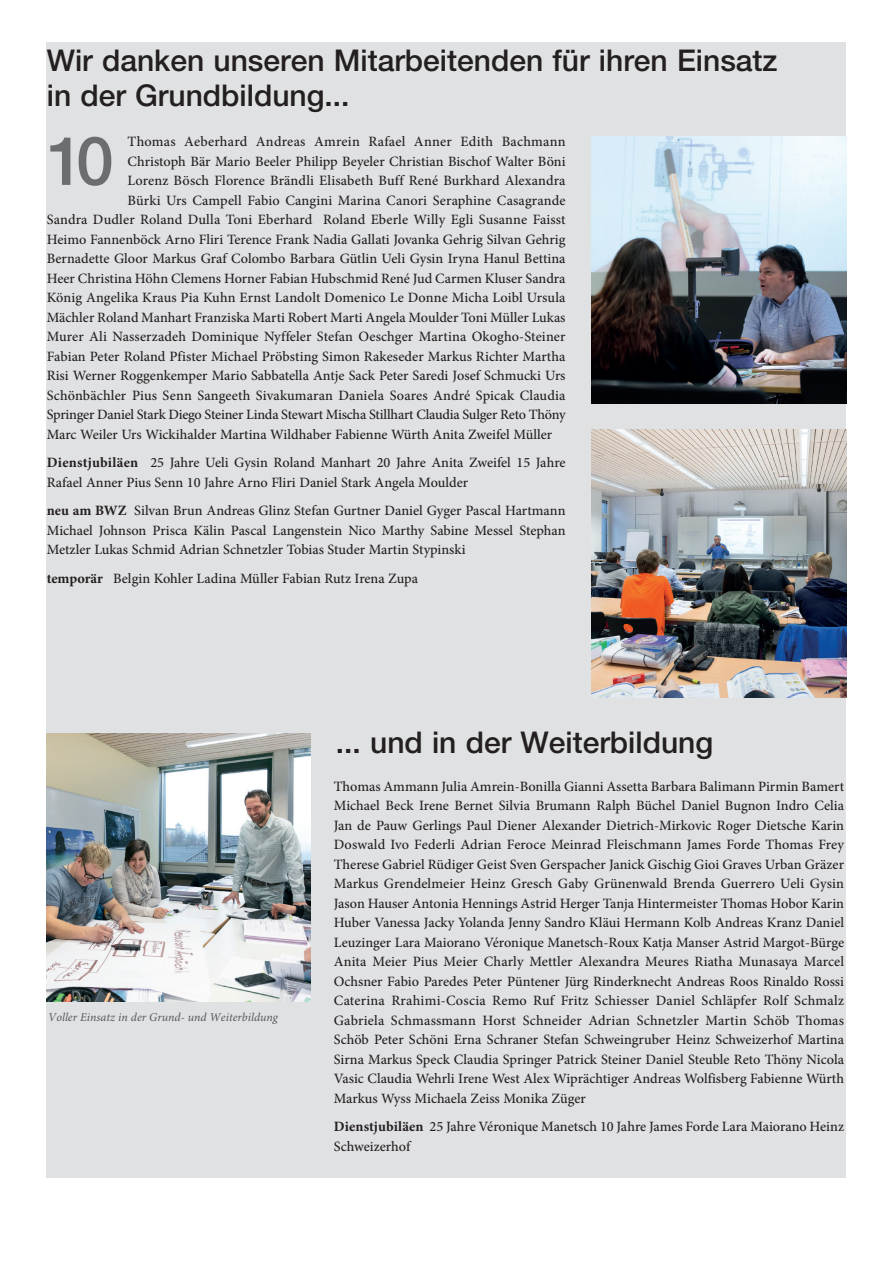
<style>
.page{position:relative;width:893px;height:1263px;background:#fff}
.page>*{position:absolute;margin:0;border:0;box-sizing:border-box;transform-origin:0 0}
.t1{font:500 67.5px "Helvetica Neue";color:#6c6d70}
.t2{font:500 30px/34.5px "Helvetica Neue LT Std";color:#231f20}
.t3{font:500 14.25px/19.5px "Minion Pro";color:#231f20;text-align:justify}
.t4{font:500 14.25px "Minion Pro";letter-spacing:.02em;color:#231f20}
.t5{font:italic 12px "Minion Pro";color:#57585a}
.s1{font-weight:700}
</style>
<div class="page">
<div style="left:47px;top:43px;width:799px;height:1135px;background:#e0e1e3"></div>
<img style="left:47px;top:734px;width:263px;height:268px">
<img style="left:591px;top:136px;width:255px;height:268px">
<img style="left:591px;top:429px;width:255px;height:268px">
<h2 class="t2" style="left:47px;top:43px;width:732px">Wir danken unseren Mitarbeitenden für ihren Einsatz in der Grundbildung...</h2>
<h1 class="t1" style="left:47px;top:107px;width:68px">10</h1>
<p class="t4" style="left:128px;top:132px;width:440px">Thomas Aeberhard Andreas Amrein Rafael Anner Edith Bachmann</p>
<p class="t3" style="left:128px;top:152px;width:439px">Christoph Bär Mario Beeler Philipp Beyeler Christian Bischof Walter Böni</p>
<p class="t3" style="left:128px;top:171px;width:439px">Lorenz Bösch Florence Brändli Elisabeth Buff René Burkhard Alexandra</p>
<p class="t3" style="left:128px;top:191px;width:439px">Bürki Urs Campell Fabio Cangini Marina Canori Seraphine Casagrande</p>
<p class="t3" style="left:47px;top:210px;width:520px">Sandra Dudler Roland Dulla Toni Eberhard Roland Eberle Willy Egli Susanne Faisst</p>
<p class="t3" style="left:47px;top:230px;width:520px">Heimo Fannenböck Arno Fliri Terence Frank Nadia Gallati Jovanka Gehrig Silvan Gehrig</p>
<p class="t3" style="left:47px;top:249px;width:520px">Bernadette Gloor Markus Graf Colombo Barbara Gütlin Ueli Gysin Iryna Hanul Bettina</p>
<p class="t3" style="left:47px;top:269px;width:520px">Heer Christina Höhn Clemens Horner Fabian Hubschmid René Jud Carmen Kluser Sandra</p>
<p class="t3" style="left:47px;top:288px;width:520px">König Angelika Kraus Pia Kuhn Ernst Landolt Domenico Le Donne Micha Loibl Ursula</p>
<p class="t3" style="left:47px;top:308px;width:520px">Mächler Roland Manhart Franziska Marti Robert Marti Angela Moulder Toni Müller Lukas</p>
<p class="t3" style="left:47px;top:327px;width:520px">Murer Ali Nasserzadeh Dominique Nyffeler Stefan Oeschger Martina Okogho-Steiner</p>
<p class="t3" style="left:47px;top:347px;width:520px">Fabian Peter Roland Pfister Michael Pröbsting Simon Rakeseder Markus Richter Martha</p>
<p class="t3" style="left:47px;top:366px;width:520px">Risi Werner Roggenkemper Mario Sabbatella Antje Sack Peter Saredi Josef Schmucki Urs</p>
<p class="t3" style="left:47px;top:386px;width:520px">Schönbächler Pius Senn Sangeeth Sivakumaran Daniela Soares André Spicak Claudia</p>
<p class="t3" style="left:47px;top:405px;width:520px">Springer Daniel Stark Diego Steiner Linda Stewart Mischa Stillhart Claudia Sulger Reto Thöny</p>
<p class="t3" style="left:47px;top:425px;width:507px">Marc Weiler Urs Wickihalder Martina Wildhaber Fabienne Würth Anita Zweifel Müller</p>
<p class="t3" style="left:47px;top:453px;width:520px"><span class="s1">Dienstjubiläen</span> 25 Jahre Ueli Gysin Roland Manhart 20 Jahre Anita Zweifel 15 Jahre<br>Rafael Anner Pius Senn 10 Jahre Arno Fliri Daniel Stark Angela Moulder</p>
<p class="t3" style="left:47px;top:501px;width:520px"><span class="s1">neu am BWZ</span> Silvan Brun Andreas Glinz Stefan Gurtner Daniel Gyger Pascal Hartmann Michael Johnson Prisca Kälin Pascal Langenstein Nico Marthy Sabine Messel Stephan Metzler Lukas Schmid Adrian Schnetzler Tobias Studer Martin Stypinski</p>
<p class="t3" style="left:47px;top:569px;width:373px"><span class="s1">temporär</span> Belgin Kohler Ladina Müller Fabian Rutz Irena Zupa</p>
<p class="t5" style="left:48px;top:1010px;width:231px">Voller Einsatz in der Grund- und Weiterbildung</p>
<h2 class="t2" style="left:336px;top:725px;width:379px">... und in der Weiterbildung</h2>
<p class="t3" style="left:334px;top:777px;width:512px">Thomas Ammann Julia Amrein-Bonilla Gianni Assetta Barbara Balimann Pirmin Bamert Michael Beck Irene Bernet Silvia Brumann Ralph Büchel Daniel Bugnon Indro Celia Jan de Pauw Gerlings Paul Diener Alexander Dietrich-Mirkovic Roger Dietsche Karin Doswald Ivo Federli Adrian Feroce Meinrad Fleischmann James Forde Thomas Frey Therese Gabriel Rüdiger Geist Sven Gerspacher Janick Gischig Gioi Graves Urban Gräzer Markus Grendelmeier Heinz Gresch Gaby Grünenwald Brenda Guerrero Ueli Gysin Jason Hauser Antonia Hennings Astrid Herger Tanja Hintermeister Thomas Hobor Karin Huber Vanessa Jacky Yolanda Jenny Sandro Kläui Hermann Kolb Andreas Kranz Daniel Leuzinger Lara Maiorano Véronique Manetsch-Roux Katja Manser Astrid Margot-Bürge Anita Meier Pius Meier Charly Mettler Alexandra Meures Riatha Munasaya Marcel Ochsner Fabio Paredes Peter Püntener Jürg Rinderknecht Andreas Roos Rinaldo Rossi Caterina Rrahimi-Coscia Remo Ruf Fritz Schiesser Daniel Schläpfer Rolf Schmalz Gabriela Schmassmann Horst Schneider Adrian Schnetzler Martin Schöb Thomas Schöb Peter Schöni Erna Schraner Stefan Schweingruber Heinz Schweizerhof Martina Sirna Markus Speck Claudia Springer Patrick Steiner Daniel Steuble Reto Thöny Nicola Vasic Claudia Wehrli Irene West Alex Wiprächtiger Andreas Wolfisberg Fabienne Würth Markus Wyss Michaela Zeiss Monika Züger</p>
<p class="t3" style="left:334px;top:1117px;width:512px"><span class="s1">Dienstjubiläen</span> 25 Jahre Véronique Manetsch 10 Jahre James Forde Lara Maiorano Heinz<br>Schweizerhof</p>
</div>
